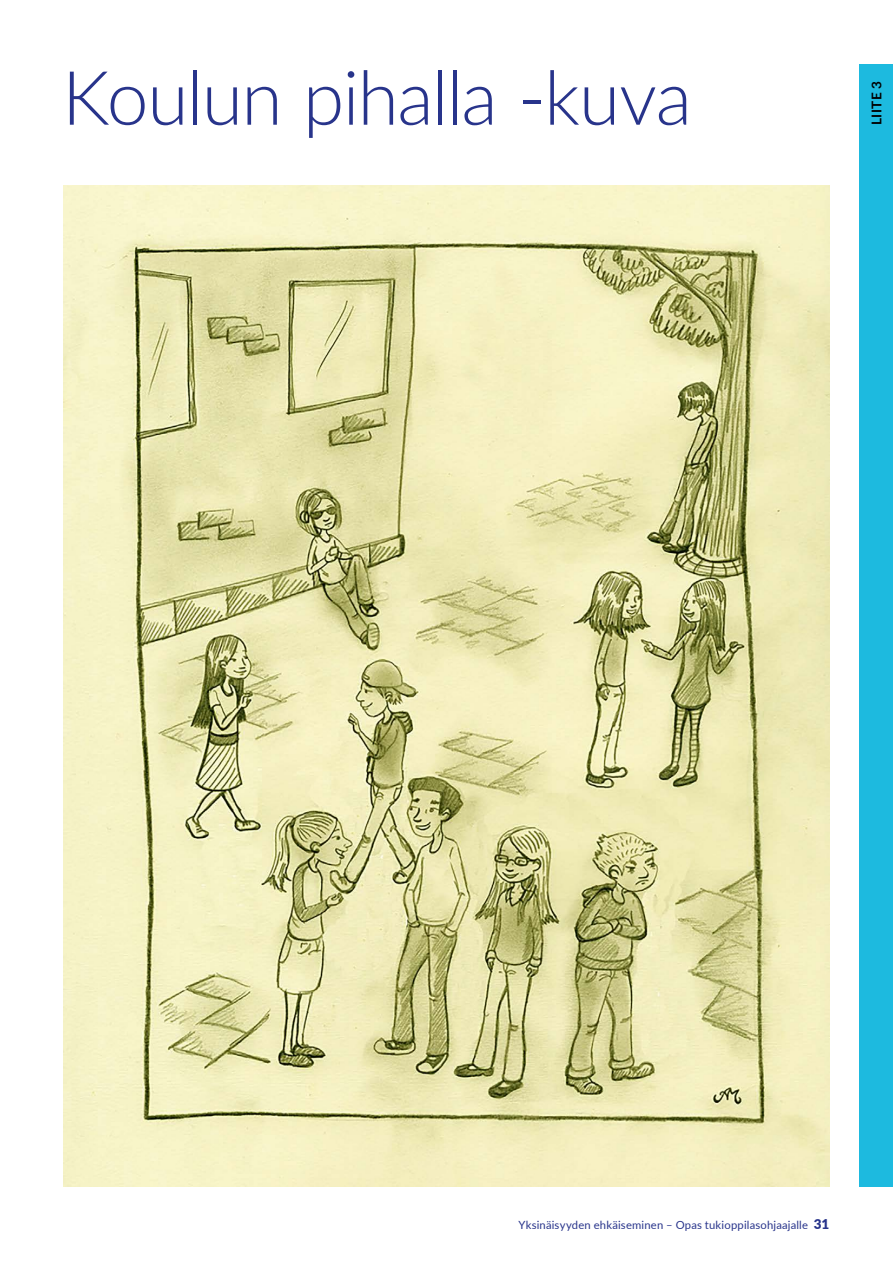
<style>
.page{position:relative;width:893px;height:1263px;background:#fff}
.page>*{position:absolute;margin:0;border:0;box-sizing:border-box;transform-origin:0 0}
.t1{font:300 75px "Lato";letter-spacing:-.02em;color:#28348b}
.t2{font:700 13.5px "Lato";letter-spacing:.035em;color:#000}
.t3{font:11.25px "Lato";letter-spacing:.015em;color:#28348b}
.s1{font-weight:900;font-size:13.5px}
</style>
<div class="page">
<div style="left:859px;top:64px;width:34px;height:1122px;background:#1dbadf"></div>
<img style="left:64px;top:185px;width:765px;height:1001px">
<h1 class="t1" style="left:62px;top:46px;width:631px">Koulun pihalla -kuva</h1>
<p class="t2" style="left:866px;top:125px;width:46px;rotate:-90deg">LIITE 3</p>
<p class="t3" style="left:518px;top:1217px;width:312px">Yksinäisyyden ehkäiseminen – Opas tukioppilasohjaajalle <span class="s1">31</span></p>
</div>
